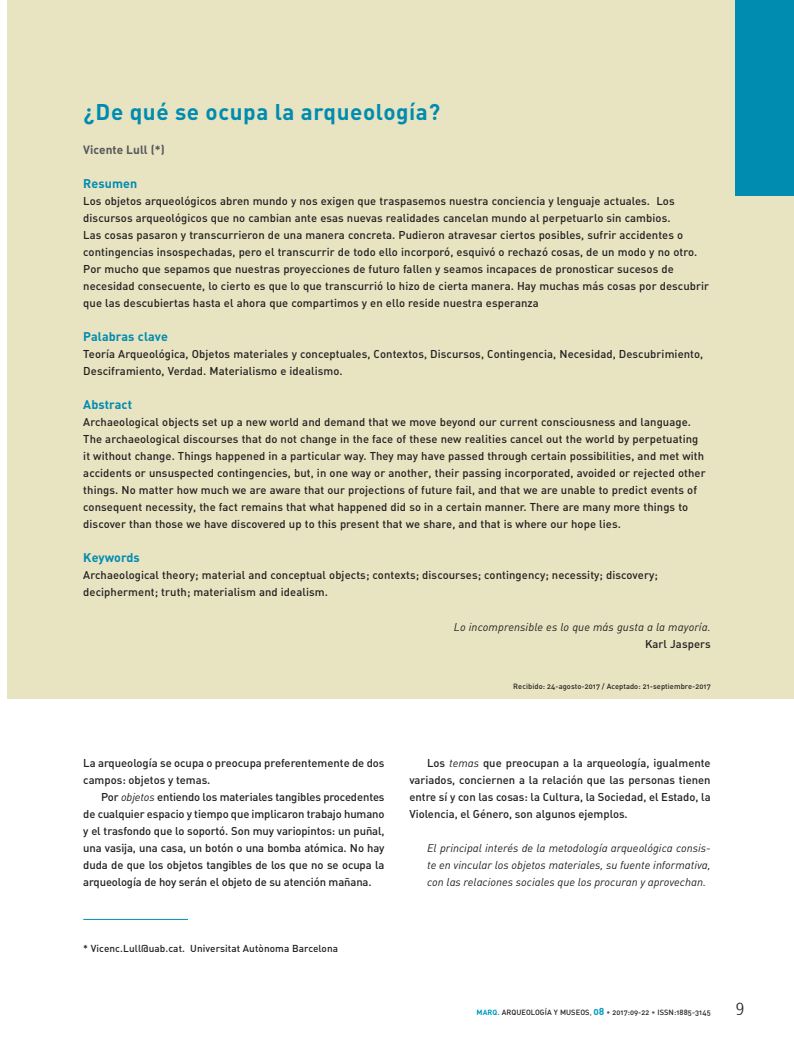
<style>
.page{position:relative;width:794px;height:1042px;background:#fff}
.page>*{position:absolute;margin:0;border:0;box-sizing:border-box;transform-origin:0 0}
.t1{font:22.5px "DIN Bold Alternate";letter-spacing:.025em;color:#008bb0}
.t2{font:300 condensed 17.5px "Frutiger 47";color:#231f20}
.t3{font:12.5px "DIN Bold Alternate";letter-spacing:.005em;color:#008bb0}
.t4{font:11.88px "DIN Bold Alternate";letter-spacing:.005em;color:#57585a}
.t5{font:11.25px/17px "DIN Medium Alternate";letter-spacing:.005em;color:#231f20}
.t6{font:11.25px/17px "DIN Regular Italic Alt";color:#231f20;text-align:justify}
.t7{font:10px "DIN Medium Alternate";letter-spacing:.01em;color:#231f20}
.t8{font:7.5px "DIN Medium Alternate";letter-spacing:.005em;color:#231f20}
.s1{font-family:"DIN Regular Italic Alt"}
.s2{font-family:"DIN Bold Alternate";color:#009bbd}
.s3{color:#57585a}
.s4{font-family:"DIN Bold Alternate";font-size:10px;color:#009bbd}
</style>
<div class="page">
<div style="left:7px;top:0;width:787px;height:698px;background:#e8e4c2"></div>
<div style="left:735px;top:0;width:59px;height:196px;background:#008bb0"></div>
<hr style="left:83px;top:919px;width:105px;height:1px;background:#008bb0">
<h1 class="t1" style="left:83px;top:97px;width:358px">¿De qué se ocupa la arqueología?</h1>
<p class="t4" style="left:83px;top:142px;width:83px">Vicente Lull (*)</p>
<p class="t3" style="left:83px;top:175px;width:55px">Resumen</p>
<p class="t5" style="left:83px;top:192px;width:627px">Los objetos arqueológicos abren mundo y nos exigen que traspasemos nuestra conciencia y lenguaje actuales. Los discursos arqueológicos que no cambian ante esas nuevas realidades cancelan mundo al perpetuarlo sin cambios.<br>Las cosas pasaron y transcurrieron de una manera concreta. Pudieron atravesar ciertos posibles, sufrir accidentes o contingencias insospechadas, pero el transcurrir de todo ello incorporó, esquivó o rechazó cosas, de un modo y no otro.<br>Por mucho que sepamos que nuestras proyecciones de futuro fallen y seamos incapaces de pronosticar sucesos de necesidad consecuente, lo cierto es que lo que transcurrió lo hizo de cierta manera. Hay muchas más cosas por descubrir que las descubiertas hasta el ahora que compartimos y en ello reside nuestra esperanza</p>
<p class="t3" style="left:83px;top:329px;width:86px">Palabras clave</p>
<p class="t5" style="left:83px;top:345px;width:621px">Teoría Arqueológica, Objetos materiales y conceptuales, Contextos, Discursos, Contingencia, Necesidad, Descubrimiento,<br>Desciframiento, Verdad. Materialismo e idealismo.</p>
<p class="t3" style="left:83px;top:397px;width:50px">Abstract</p>
<p class="t5" style="left:83px;top:413px;width:624px">Archaeological objects set up a new world and demand that we move beyond our current consciousness and language.<br>The archaeological discourses that do not change in the face of these new realities cancel out the world by perpetuating it without change. Things happened in a particular way. They may have passed through certain possibilities, and met with accidents or unsuspected contingencies, but, in one way or another, their passing incorporated, avoided or rejected other things. No matter how much we are aware that our projections of future fail, and that we are unable to predict events of consequent necessity, the fact remains that what happened did so in a certain manner. There are many more things to discover than those we have discovered up to this present that we share, and that is where our hope lies.</p>
<p class="t3" style="left:83px;top:550px;width:58px">Keywords</p>
<p class="t5" style="left:83px;top:566px;width:576px">Archaeological theory; material and conceptual objects; contexts; discourses; contingency; necessity; discovery; decipherment; truth; materialism and idealism.</p>
<p class="t6" style="left:454px;top:618px;width:258px">Lo incomprensible es lo que más gusta a la mayoría.</p>
<p class="t5" style="left:645px;top:634px;width:67px">Karl Jaspers</p>
<p class="t8" style="left:513px;top:681px;width:199px">Recibido: 24-agosto-2017 / Aceptado: 21-septiembre-2017</p>
<p class="t5" style="left:83px;top:753px;width:303px">La arqueología se ocupa o preocupa preferentemente de dos campos: objetos y temas.</p>
<p class="t5" style="left:83px;top:788px;width:303px;text-align:justify;text-indent:18px">Por <span class="s1">objetos</span> entiendo los materiales tangibles procedentes de cualquier espacio y tiempo que implicaron trabajo humano y el trasfondo que lo soportó. Son muy variopintos: un puñal, una vasija, una casa, un botón o una bomba atómica. No hay duda de que los objetos tangibles de los que no se ocupa la arqueología de hoy serán el objeto de su atención mañana.</p>
<p class="t7" style="left:83px;top:942px;width:256px">* Vicenc.Lull@uab.cat. Universitat Autònoma Barcelona</p>
<p class="t5" style="left:409px;top:754px;width:303px;text-align:justify;text-indent:18px">Los <span class="s1">temas</span> que preocupan a la arqueología, igualmente variados, conciernen a la relación que las personas tienen entre sí y con las cosas: la Cultura, la Sociedad, el Estado, la Violencia, el Género, son algunos ejemplos.</p>
<p class="t6" style="left:427px;top:839px;width:285px">El principal interés de la metodología arqueológica consis&shy;te en vincular los objetos materiales, su fuente informativa, con las relaciones sociales que los procuran y aprovechan.</p>
<p class="t8" style="left:476px;top:1007px;width:235px"><span class="s2">MARQ.</span> ARQUEOLOGÍA Y MUSEOS<span class="s3">,</span> <span class="s4">08</span> <span class="s3">•</span> 2017:09-22 <span class="s3">•</span> ISSN:1885-3145</p>
<h2 class="t2" style="left:736px;top:999px;width:10px">9</h2>
</div>
